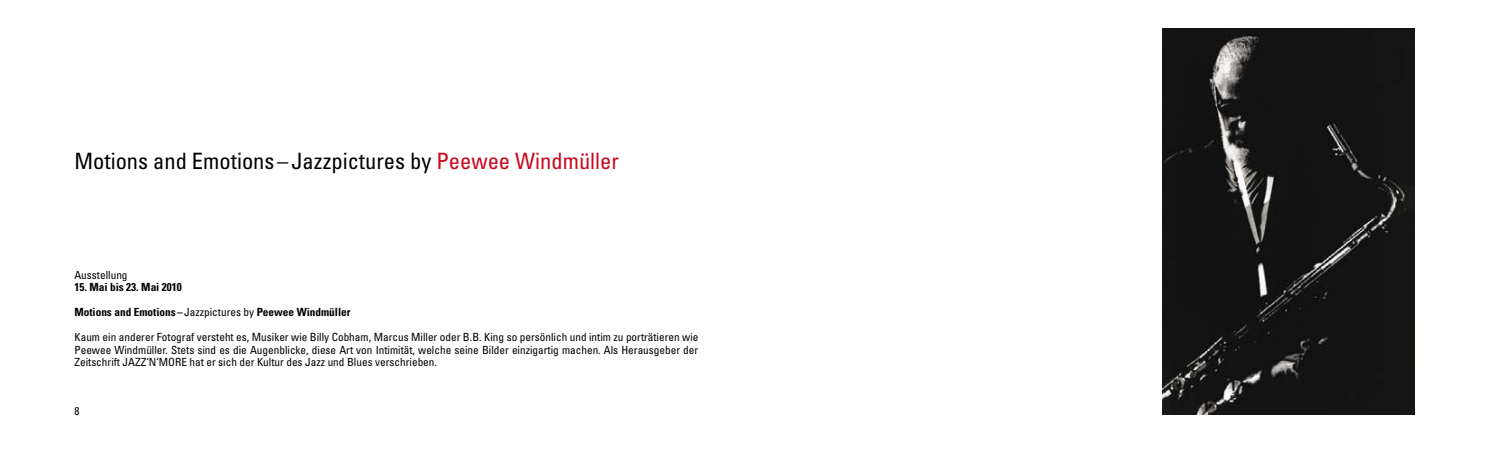
<style>
.page{position:relative;width:1489px;height:461px;background:#fff}
.page>*{position:absolute;margin:0;border:0;box-sizing:border-box;transform-origin:0 0}
.t1{font:condensed 22.5px "Univers";color:#000}
.t2{font:condensed 11.25px/12.5px "Univers";color:#000;text-align:justify}
.t3{font:700 condensed 11.25px "Univers";color:#000}
.s1{color:#cc071e}
.s2{font-weight:400}
</style>
<div class="page">
<img style="left:1162px;top:28px;width:252px;height:387px">
<h1 class="t1" style="left:74px;top:146px;width:546px">Motions and Emotions–Jazzpictures by <span class="s1">Peewee Windmüller</span></h1>
<p class="t2" style="left:74px;top:268px;width:55px">Ausstellung</p>
<p class="t3" style="left:74px;top:280px;width:109px">15. Mai bis 23. Mai 2010</p>
<p class="t3" style="left:74px;top:305px;width:277px">Motions and Emotions–<span class="s2">Jazzpictures by</span> Peewee Windmüller</p>
<p class="t2" style="left:74px;top:330px;width:625px">Kaum ein anderer Fotograf versteht es, Musiker wie Billy Cobham, Marcus Miller oder B.B. King so persönlich und intim zu porträtieren wie Peewee Windmüller. Stets sind es die Augenblicke, diese Art von Intimität, welche seine Bilder einzigartig machen. Als Herausgeber der Zeitschrift JAZZ‘N‘MORE hat er sich der Kultur des Jazz und Blues verschrieben.</p>
</div>
